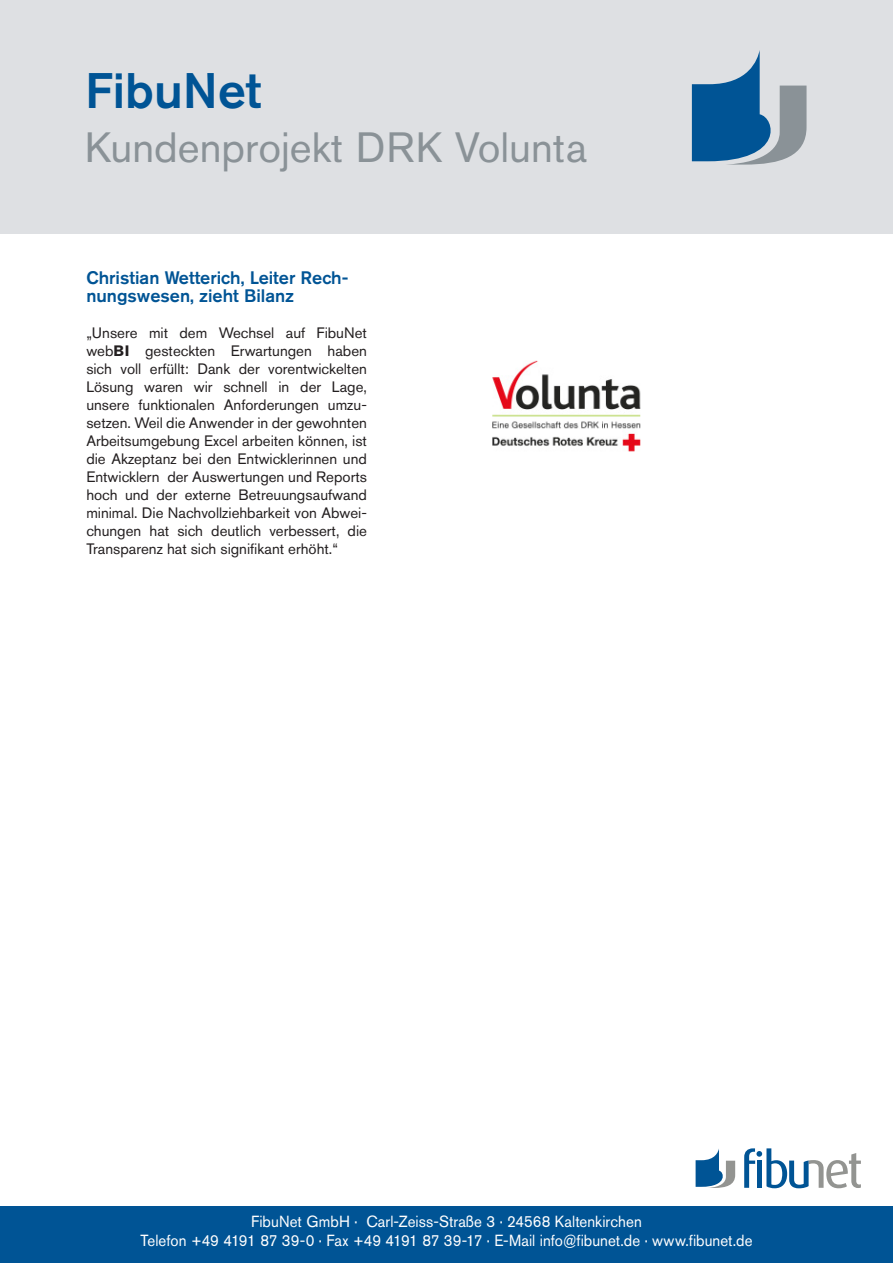
<style>
.page{position:relative;width:893px;height:1263px;background:#fff}
.page>*{position:absolute;margin:0;border:0;box-sizing:border-box;transform-origin:0 0}
.head_light{font:500 49.5px "Akzidenz Grotesk BE";color:#005495}
.head_light-2{font:42px "Akzidenz Grotesk BE";color:#8a9297}
.t1{font:500 18px/18px "Akzidenz Grotesk BE";color:#005495}
.t2{font:16.05px/19.2px "Akzidenz Grotesk BE";letter-spacing:.005em;color:#fff;text-align:center;scale:.94 1}
.t3{font:15px/18px "Akzidenz Grotesk BE";color:#231f20;text-align:justify}
.s1{font-weight:700}
</style>
<div class="page">
<div style="left:0;top:1206px;width:893px;height:57px;background:#005495"></div>
<svg style="left:744px;top:1148px;width:117px;height:40px"></svg>
<svg style="left:696px;top:1149px;width:39px;height:39px"></svg>
<div style="left:0;top:0;width:893px;height:234px;background:#dee0e3"></div>
<svg style="left:692px;top:50px;width:114px;height:115px"></svg>
<img style="left:492px;top:360px;width:149px;height:92px">
<p class="head_light" style="left:85px;top:60px;width:178px">FibuNet</p>
<p class="head_light-2" style="left:85px;top:122px;width:504px">Kundenprojekt DRK Volunta</p>
<p class="t1" style="left:86px;top:268px;width:264px">Christian Wetterich, Leiter Rech&shy;nungswesen, zieht Bilanz</p>
<p class="t3" style="left:86px;top:323px;width:282px">„Unsere mit dem Wechsel auf FibuNet web<span class="s1">BI</span> gesteckten Erwartungen haben sich voll erfüllt: Dank der vorentwickelten Lösung waren wir schnell in der Lage, unsere funktionalen Anforderungen umzu&shy;setzen. Weil die Anwender in der gewohnten Arbeitsumgebung Excel arbeiten können, ist die Akzeptanz bei den Entwicklerinnen und Entwicklern der Auswertungen und Reports hoch und der externe Betreuungsaufwand minimal. Die Nachvollziehbarkeit von Abwei&shy;chungen hat sich deutlich verbessert, die Transparenz hat sich signifikant erhöht.“</p>
<p class="t2" style="left:140px;top:1212px;width:653px">FibuNet GmbH · Carl-Zeiss-Straße 3 · 24568 Kaltenkirchen<br>Telefon +49 4191 87 39-0 · Fax +49 4191 87 39-17 · E-Mail info@fibunet.de · www.fibunet.de</p>
</div>
